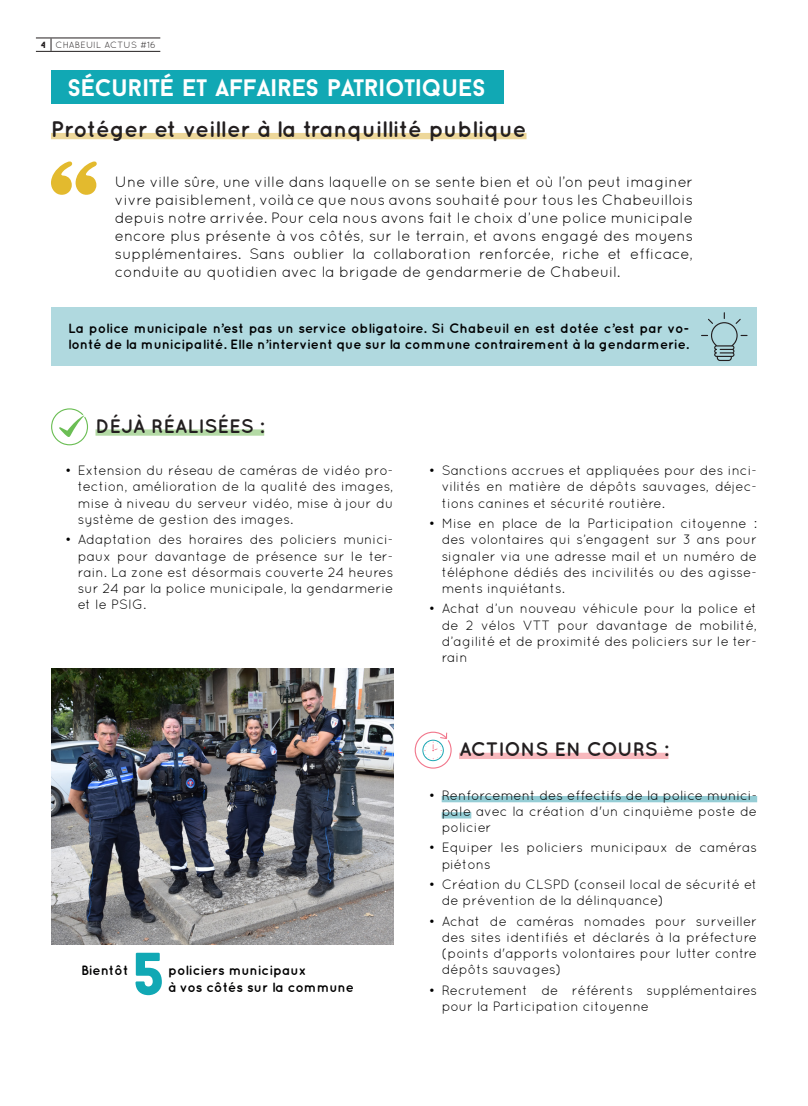
<style>
.page{position:relative;width:808px;height:1106px;background:#fff}
.page>*{position:absolute;margin:0;border:0;box-sizing:border-box;transform-origin:0 0}
.t1{font:900 60px "Baron Neue";color:#11a8b4}
.t2{font:700 24px "Baron Neue";color:#fff}
.t3{font:700 22.5px "Quicksand";color:#231f20}
.t4{font:700 19.5px "Quicksand";color:#231f20}
.Page_TEXTE_BASE{font:15px/18px "Quicksand";color:#000001;text-align:justify}
.t5{font:13.5px/16.2px "Quicksand";color:#000001;text-align:justify}
.Page_TEXTE_BASE-2{font:700 13.5px/16.2px "Quicksand";color:#000001}
.t6{font:9px "Quicksand";letter-spacing:.03em;color:#231f20}
.s1{font-family:"Baron Neue";font-weight:900}
</style>
<div class="page">
<div style="left:51px;top:307px;width:706px;height:59px;background:#b0d9df"></div>
<svg style="left:701px;top:312px;width:46px;height:49px"></svg>
<img style="left:51px;top:669px;width:342px;height:275px">
<svg style="left:51px;top:39px;width:1px;height:12px"></svg>
<hr style="left:36px;top:38px;width:124px;height:1px;background:#231f20">
<hr style="left:36px;top:51px;width:124px;height:1px;background:#231f20">
<div style="left:51px;top:133px;width:475px;height:6px;background:#edd79a"></div>
<svg style="left:51px;top:161px;width:46px;height:34px"></svg>
<div style="left:51px;top:70px;width:452px;height:33px;background:#11a8b4"></div>
<div style="left:95px;top:429px;width:169px;height:7px;background:#b4daa5"></div>
<svg style="left:51px;top:408px;width:37px;height:37px"></svg>
<div style="left:459px;top:752px;width:209px;height:7px;background:#f8b8bd"></div>
<svg style="left:415px;top:731px;width:37px;height:37px"></svg>
<div style="left:442px;top:796px;width:315px;height:6px;background:#95cdd5"></div>
<div style="left:442px;top:812px;width:29px;height:6px;background:#95cdd5"></div>
<p class="t6" style="left:41px;top:39px;width:117px"><span class="s1">4</span> CHABEUIL ACTUS #16</p>
<p class="t2" style="left:68px;top:72px;width:419px">SÉCURITÉ ET AFFAIRES PATRIOTIQUES</p>
<p class="t3" style="left:51px;top:115px;width:477px">Protéger et veiller à la tranquillité publique</p>
<p class="Page_TEXTE_BASE" style="left:115px;top:172px;width:580px">Une ville sûre, une ville dans laquelle on se sente bien et où l’on peut imaginer vivre paisiblement, voilà ce que nous avons souhaité pour tous les Chabeuillois depuis notre arrivée. Pour cela nous avons fait le choix d’une police municipale encore plus présente à vos côtés, sur le terrain, et avons engagé des moyens supplémentaires. Sans oublier la collaboration renforcée, riche et efficace, conduite au quotidien avec la brigade de gendarmerie de Chabeuil.</p>
<p class="Page_TEXTE_BASE-2" style="left:68px;top:319px;width:622px">La police municipale n’est pas un service obligatoire. Si Chabeuil en est dotée c’est par vo&shy;lonté de la municipalité. Elle n’intervient que sur la commune contrairement à la gendarmerie.</p>
<p class="t4" style="left:95px;top:414px;width:170px">DÉJÀ RÉALISÉES :</p>
<p class="t5" style="left:78px;top:462px;width:317px;text-indent:-13px">• Extension du réseau de caméras de vidéo pro&shy;tection, amélioration de la qualité des images, mise à niveau du serveur vidéo, mise à jour du système de gestion des images.</p>
<p class="t5" style="left:78px;top:531px;width:317px;text-indent:-13px">• Adaptation des horaires des policiers munici&shy;paux pour davantage de présence sur le ter&shy;rain. La zone est désormais couverte 24 heures sur 24 par la police municipale, la gendarmerie et le PSIG.</p>
<p class="Page_TEXTE_BASE-2" style="left:81px;top:962px;width:49px">Bientôt</p>
<p class="t1" style="left:134px;top:935px;width:32px">5</p>
<p class="Page_TEXTE_BASE-2" style="left:168px;top:962px;width:140px">policiers municipaux</p>
<p class="Page_TEXTE_BASE-2" style="left:168px;top:978px;width:187px">à vos côtés sur la commune</p>
<p class="t5" style="left:442px;top:462px;width:317px;text-indent:-13px">• Sanctions accrues et appliquées pour des inci&shy;vilités en matière de dépôts sauvages, déjec&shy;tions canines et sécurité routière.</p>
<p class="t5" style="left:442px;top:515px;width:317px;text-indent:-13px">• Mise en place de la Participation citoyenne : des volontaires qui s’engagent sur 3 ans pour signaler via une adresse mail et un numéro de téléphone dédiés des incivilités ou des agisse&shy;ments inquiétants.</p>
<p class="t5" style="left:442px;top:600px;width:317px;text-indent:-13px">• Achat d’un nouveau véhicule pour la police et de 2 vélos VTT pour davantage de mobilité, d’agilité et de proximité des policiers sur le ter&shy;rain</p>
<p class="t4" style="left:459px;top:737px;width:211px">ACTIONS EN COURS :</p>
<p class="t5" style="left:442px;top:786px;width:317px;text-indent:-13px">• Renforcement des effectifs de la police munici&shy;pale avec la création d'un cinquième poste de policier</p>
<p class="t5" style="left:442px;top:839px;width:317px;text-indent:-13px">• Equiper les policiers municipaux de caméras piétons</p>
<p class="t5" style="left:442px;top:876px;width:317px;text-indent:-13px">• Création du CLSPD (conseil local de sécurité et de prévention de la délinquance)</p>
<p class="t5" style="left:442px;top:912px;width:317px;text-indent:-13px">• Achat de caméras nomades pour surveiller des sites identifiés et déclarés à la préfecture (points d'apports volontaires pour lutter contre dépôts sauvages)</p>
<p class="t5" style="left:442px;top:982px;width:317px;text-indent:-13px">• Recrutement de référents supplémentaires pour la Participation citoyenne</p>
</div>
